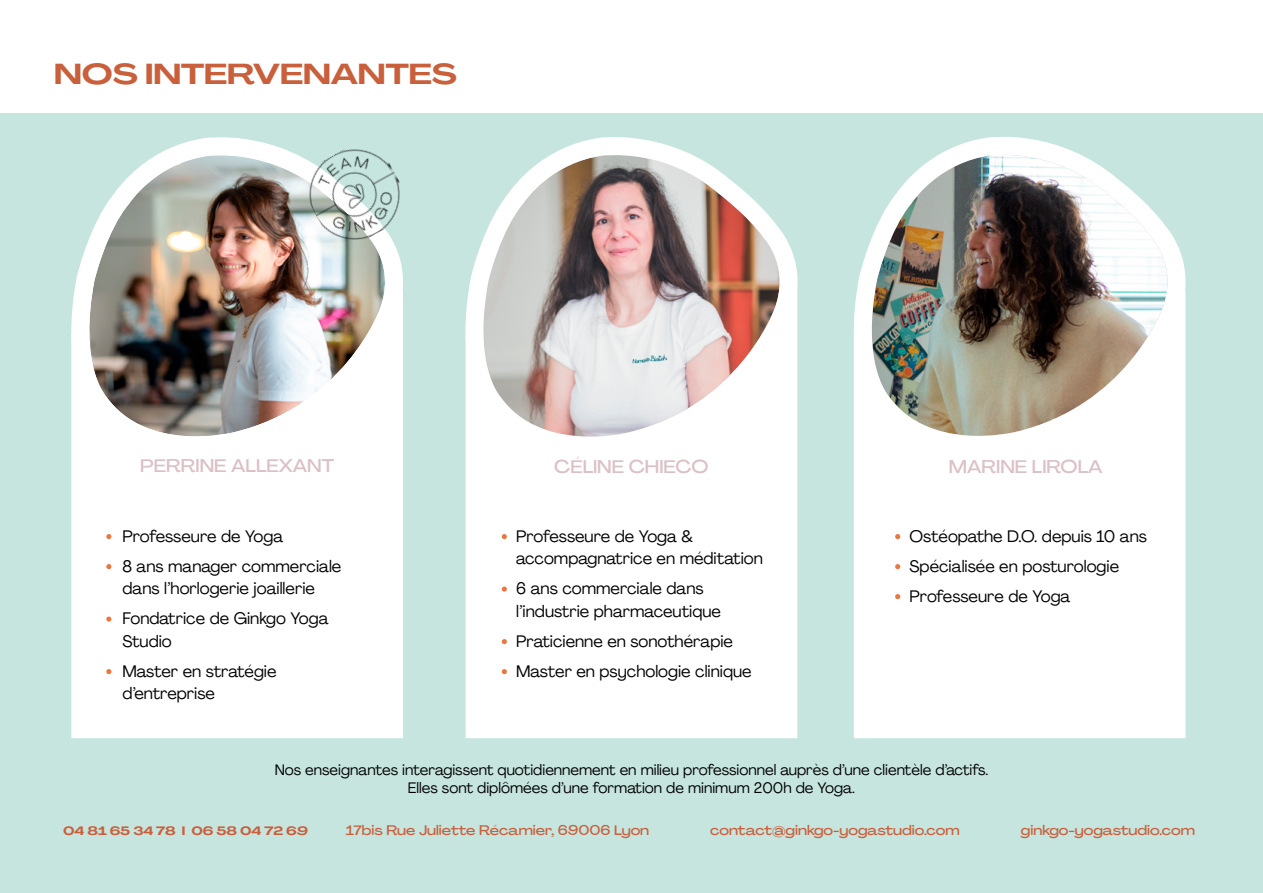
<style>
.page{position:relative;width:1263px;height:893px;background:#c6e5df}
.page>*{position:absolute;margin:0;border:0;box-sizing:border-box;transform-origin:0 0}
.t1{font:700 28.5px "Agrandir Grand";color:#c95f3b}
.t2{font:500 expanded 18px "Agrandir";color:#dbc1c6}
.t3{font:500 expanded 18px "Agrandir";color:#dcc1c7}
.t4{font:16.5px/30px "Agrandir";color:#000}
.t5{font:15px/18px "Agrandir";color:#000;text-align:center}
.t6{font:500 expanded 13.5px "Agrandir";color:#ca5f3b}
.t7{font:700 12px "Agrandir Grand";color:#ca5f3b}
</style>
<div class="page">
<div style="left:71px;top:464px;width:332px;height:274px;background:#fff"></div>
<div style="left:466px;top:464px;width:331px;height:274px;background:#fff"></div>
<div style="left:854px;top:463px;width:331px;height:275px;background:#fff"></div>
<img style="left:71px;top:137px;width:332px;height:327px">
<svg style="left:465px;top:137px;width:333px;height:327px;background:#d1c9c6"></svg>
<img style="left:853px;top:136px;width:333px;height:327px">
<div style="left:0;top:0;width:1263px;height:113px;background:#fff"></div>
<svg style="left:106px;top:534px;width:5px;height:5px"></svg>
<svg style="left:502px;top:534px;width:5px;height:5px"></svg>
<svg style="left:895px;top:534px;width:5px;height:5px"></svg>
<svg style="left:106px;top:564px;width:5px;height:5px"></svg>
<svg style="left:502px;top:587px;width:5px;height:5px"></svg>
<svg style="left:895px;top:564px;width:5px;height:5px"></svg>
<svg style="left:106px;top:617px;width:5px;height:5px"></svg>
<svg style="left:502px;top:639px;width:5px;height:5px"></svg>
<svg style="left:895px;top:594px;width:5px;height:5px"></svg>
<svg style="left:106px;top:669px;width:5px;height:5px"></svg>
<svg style="left:502px;top:669px;width:5px;height:5px"></svg>
<img style="left:295px;top:137px;width:108px;height:118px">
<h1 class="t1" style="left:54px;top:56px;width:404px">NOS INTERVENANTES</h1>
<p class="t2" style="left:140px;top:454px;width:195px">PERRINE ALLEXANT</p>
<p class="t2" style="left:554px;top:455px;width:156px">CÉLINE CHIECO</p>
<p class="t3" style="left:949px;top:455px;width:155px">MARINE LIROLA</p>
<p class="t4" style="left:122px;top:521px;width:221px">Professeure de Yoga<br>8 ans manager commerciale</p>
<p class="t4" style="left:122px;top:573px;width:208px">dans l’horlogerie joaillerie<br>Fondatrice de Ginkgo Yoga</p>
<p class="t4" style="left:122px;top:626px;width:156px">Studio<br>Master en stratégie</p>
<p class="t4" style="left:122px;top:678px;width:94px">d’entreprise</p>
<p class="t4" style="left:516px;top:524px;width:248px;line-height:22.5px">Professeure de Yoga &amp; accompagnatrice en méditation</p>
<p class="t4" style="left:516px;top:577px;width:206px;line-height:22.5px">6 ans commerciale dans l’industrie pharmaceutique</p>
<p class="t4" style="left:516px;top:626px;width:237px">Praticienne en sonothérapie<br>Master en psychologie clinique</p>
<p class="t4" style="left:910px;top:521px;width:239px">Ostéopathe D.O. depuis 10 ans<br>Spécialisée en posturologie<br>Professeure de Yoga</p>
<p class="t5" style="left:275px;top:760px;width:715px">Nos enseignantes interagissent quotidiennement en milieu professionnel auprès d’une clientèle d’actifs.<br>Elles sont diplômées d’une formation de minimum 200h de Yoga.</p>
<p class="t7" style="left:63px;top:823px;width:246px">04 81 65 34 78 I 06 58 04 72 69</p>
<p class="t6" style="left:346px;top:822px;width:305px">17bis Rue Juliette Récamier, 69006 Lyon</p>
<p class="t6" style="left:710px;top:822px;width:251px">contact@ginkgo-yogastudio.com</p>
<p class="t6" style="left:1021px;top:822px;width:176px">ginkgo-yogastudio.com</p>
</div>
